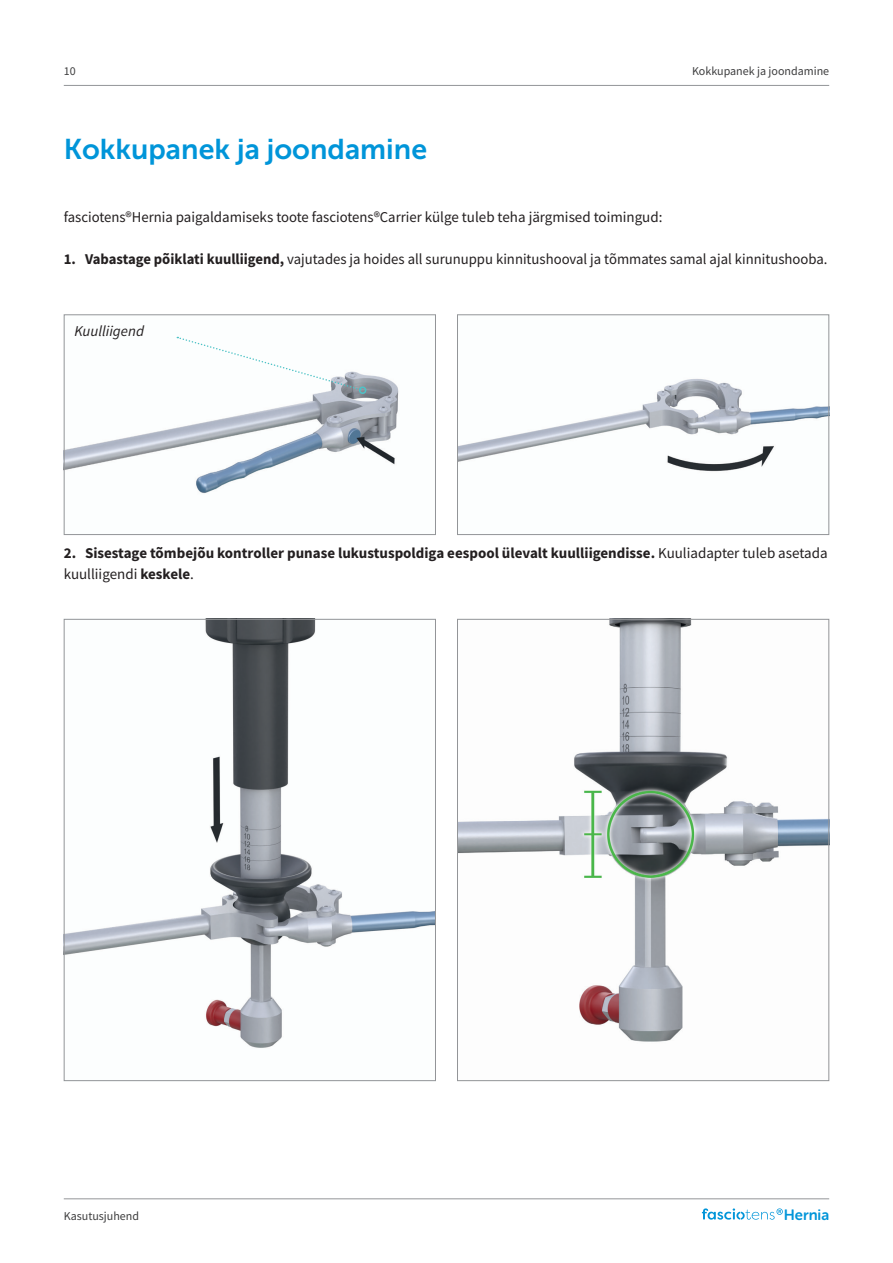
<style>
.page{position:relative;width:893px;height:1263px;background:#fff}
.page>*{position:absolute;margin:0;border:0;box-sizing:border-box;transform-origin:0 0}
.Head_1{font:28.5px "Museo Sans 700";color:#0095d9}
.Fliesstext{font:15px "Source Sans Pro";color:#231f20}
.Fliesstext-2{font:700 15px/21px "Source Sans Pro";color:#231f20}
.BU{font:italic 15px "Source Sans Pro";color:#231f20}
.t1{font:15px "Museo Sans Rounded 700";color:#0095d9}
.Fliesstext-3{font:12px "Source Sans Pro";color:#3e3e3f}
.s1{font-weight:700}
.s2{font-weight:400}
</style>
<div class="page">
<hr style="left:64px;top:85px;width:765px;height:1px;background:#939598">
<hr style="left:64px;top:1198px;width:765px;height:1px;background:#939598">
<svg style="left:702px;top:1208px;width:81px;height:12px"></svg>
<img style="left:66px;top:337px;width:333px;height:157px">
<div style="left:64px;top:314px;width:372px;height:221px;border:1px solid #939598"></div>
<img style="left:66px;top:621px;width:368px;height:427px">
<img style="left:459px;top:621px;width:368px;height:421px">
<img style="left:459px;top:379px;width:368px;height:93px">
<div style="left:457px;top:314px;width:372px;height:221px;border:1px solid #939598"></div>
<svg style="left:177px;top:336px;width:184px;height:55px"></svg>
<div style="left:359px;top:386px;width:7px;height:8px;border:2px solid #4dc2c6;border-radius:50%"></div>
<p class="Fliesstext-3" style="left:64px;top:63px;width:13px">10</p>
<p class="Head_1" style="left:64px;top:133px;width:365px">Kokkupanek ja joondamine</p>
<p class="Fliesstext-3" style="left:692px;top:63px;width:139px">Kokkupanek ja joondamine</p>
<p class="Fliesstext" style="left:64px;top:207px;width:600px">fasciotens®Hernia paigaldamiseks toote fasciotens®Carrier külge tuleb teha järgmised toimingud:</p>
<p class="Fliesstext" style="left:64px;top:249px;width:765px"><span class="s1">1. Vabastage põiklati kuulliigend,</span> vajutades ja hoides all surunuppu kinnitushooval ja tõmmates samal ajal kinnitushooba.</p>
<p class="BU" style="left:74px;top:322px;width:71px">Kuulliigend</p>
<p class="Fliesstext-2" style="left:64px;top:542px;width:765px">2. Sisestage tõmbejõu kontroller punase lukustuspoldiga eespool ülevalt kuulliigendisse. <span class="s2">Kuuliadapter tuleb asetada kuulliigendi</span> keskele<span class="s2">.</span></p>
<p class="Fliesstext-3" style="left:64px;top:1208px;width:77px">Kasutusjuhend</p>
<p class="t1" style="left:784px;top:1206px;width:47px">Hernia</p>
</div>
